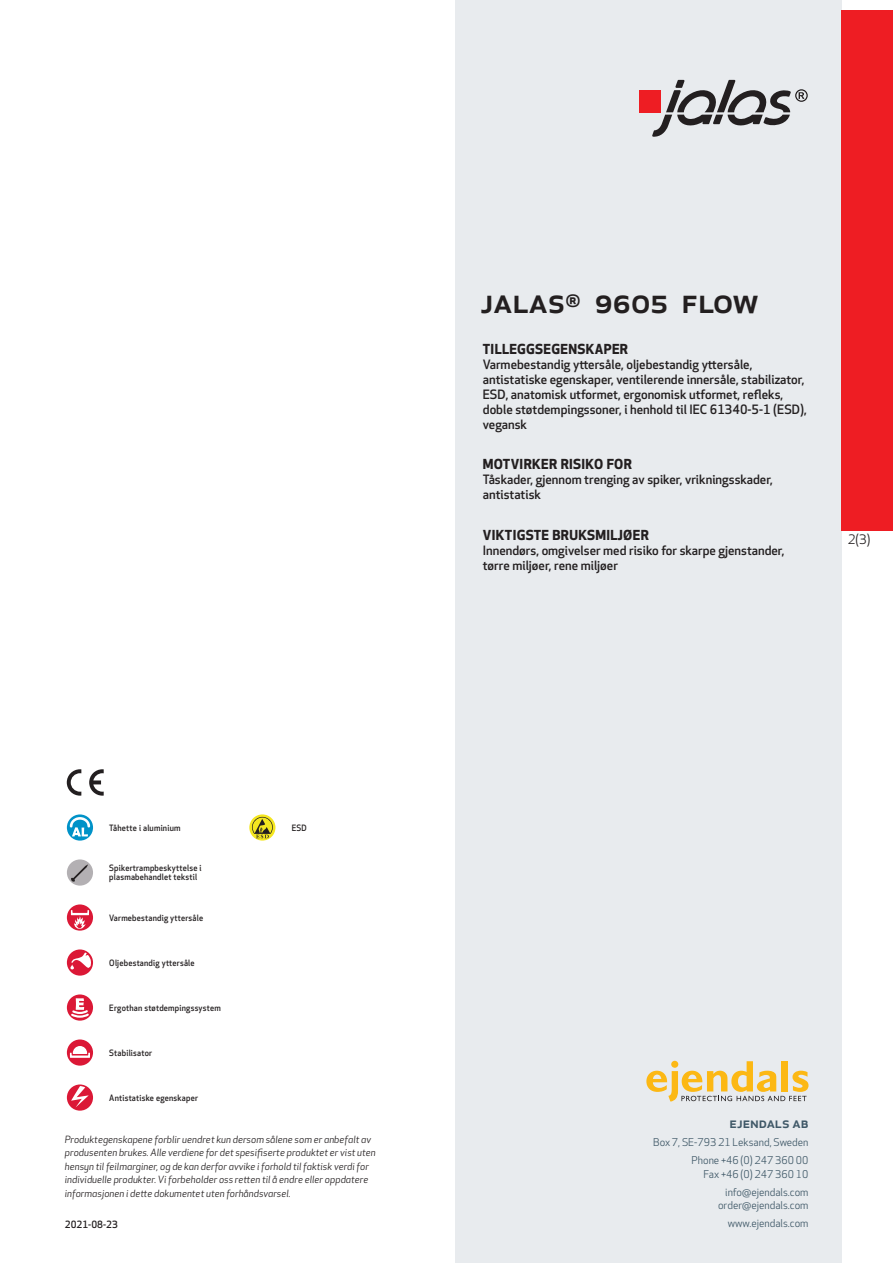
<style>
.page{position:relative;width:893px;height:1263px;background:#fff}
.page>*{position:absolute;margin:0;border:0;box-sizing:border-box;transform-origin:0 0}
.prodname{font:500 34.5px "Apex New";color:#231f20}
.t1{font:500 15px "Apex New";color:#405968}
.Funktion_body{font:700 13.5px "Apex New";letter-spacing:.025em;color:#231f20}
.t2{font:12.75px "Apex New";color:#231f20}
.Funktion_body-2{font:500 12.6px/15px "Apex New";color:#231f20}
.t3{font:10.5px/18px "Apex New";color:#405968;text-align:right}
.t4{font:italic 9.75px/13.5px "Apex New";letter-spacing:.005em;color:#231f20}
.t5{font:500 9.75px "Apex New";color:#231f20}
.Funktion_body-3{font:500 8.55px/9px "Apex New";letter-spacing:.025em;color:#231f20;scale:.95 1}
</style>
<div class="page">
<div style="left:455px;top:0;width:387px;height:1263px;background:#e8ebee"></div>
<svg style="left:646px;top:1061px;width:162px;height:40px"></svg>
<div style="left:842px;top:11px;width:51px;height:520px;background:#ee1d23"></div>
<div style="left:639px;top:90px;width:22px;height:22px;background:#ee1d23"></div>
<svg style="left:652px;top:80px;width:156px;height:57px"></svg>
<svg style="left:67px;top:814px;width:26px;height:27px"></svg>
<svg style="left:70px;top:817px;width:20px;height:19px"></svg>
<div style="left:67px;top:859px;width:26px;height:27px;background:#b3b0b3;border-radius:50%"></div>
<svg style="left:71px;top:864px;width:17px;height:18px"></svg>
<svg style="left:67px;top:904px;width:26px;height:27px"></svg>
<svg style="left:71px;top:910px;width:18px;height:19px"></svg>
<svg style="left:67px;top:949px;width:26px;height:27px"></svg>
<svg style="left:70px;top:952px;width:21px;height:17px"></svg>
<svg style="left:67px;top:994px;width:26px;height:27px"></svg>
<svg style="left:69px;top:998px;width:22px;height:21px"></svg>
<div style="left:67px;top:1039px;width:26px;height:27px;background:#db1836;border-radius:50%"></div>
<svg style="left:70px;top:1046px;width:20px;height:12px"></svg>
<svg style="left:67px;top:1084px;width:26px;height:27px"></svg>
<svg style="left:71px;top:1086px;width:18px;height:21px"></svg>
<svg style="left:249px;top:814px;width:26px;height:26px"></svg>
<svg style="left:252px;top:817px;width:21px;height:21px"></svg>
<svg style="left:89px;top:769px;width:15px;height:27px"></svg>
<svg style="left:67px;top:769px;width:14px;height:27px"></svg>
<p class="Funktion_body-3" style="left:109px;top:823px;width:77px">Tåhette i aluminium</p>
<p class="Funktion_body-3" style="left:109px;top:864px;width:99px">Spikertrampbeskyttelse i plasmabehandlet tekstil</p>
<p class="Funktion_body-3" style="left:109px;top:913px;width:100px">Varmebestandig yttersåle</p>
<p class="Funktion_body-3" style="left:109px;top:958px;width:91px">Oljebestandig yttersåle</p>
<p class="Funktion_body-3" style="left:109px;top:1003px;width:119px">Ergothan støtdempingssystem</p>
<p class="Funktion_body-3" style="left:109px;top:1048px;width:47px">Stabilisator</p>
<p class="Funktion_body-3" style="left:109px;top:1093px;width:95px">Antistatiske egenskaper</p>
<p class="Funktion_body-3" style="left:292px;top:823px;width:17px">ESD</p>
<p class="t4" style="left:65px;top:1132px;width:312px">Produktegenskapene forblir uendret kun dersom sålene som er anbefalt av produsenten brukes. Alle verdiene for det spesifiserte produktet er vist uten hensyn til feilmarginer, og de kan derfor avvike i forhold til faktisk verdi for individuelle produkter. Vi forbeholder oss retten til å endre eller oppdatere informasjonen i dette dokumentet uten forhåndsvarsel.</p>
<p class="t5" style="left:65px;top:1218px;width:54px">2021-08-23</p>
<p class="prodname" style="left:480px;top:277px;width:280px">JALAS<sup>®</sup> 9605 FLOW</p>
<p class="Funktion_body" style="left:483px;top:339px;width:147px">TILLEGGSEGENSKAPER</p>
<p class="Funktion_body-2" style="left:483px;top:356px;width:325px">Varmebestandig yttersåle, oljebestandig yttersåle, antistatiske egenskaper, ventilerende innersåle, stabilizator, ESD, anatomisk utformet, ergonomisk utformet, refleks, doble støtdempingssoner, i henhold til IEC 61340-5-1 (ESD), vegansk</p>
<p class="Funktion_body" style="left:483px;top:455px;width:151px">MOTVIRKER RISIKO FOR</p>
<p class="Funktion_body-2" style="left:483px;top:472px;width:292px">Tåskader, gjennom trenging av spiker, vrikningsskader, antistatisk</p>
<p class="Funktion_body" style="left:483px;top:525px;width:167px">VIKTIGSTE BRUKSMILJØER</p>
<p class="Funktion_body-2" style="left:483px;top:543px;width:303px">Innendørs, omgivelser med risiko for skarpe gjenstander, tørre miljøer, rene miljøer</p>
<p class="t2" style="left:848px;top:531px;width:24px">2(3)</p>
<p class="t1" style="left:729px;top:1113px;width:80px">ejendals ab</p>
<p class="t3" style="left:653px;top:1133px;width:157px">Box 7, SE-793 21 Leksand, Sweden<br>Phone +46 (0) 247 360 00</p>
<p class="t3" style="left:703px;top:1165px;width:107px">Fax +46 (0) 247 360 10 info@ejendals.com</p>
<p class="t3" style="left:718px;top:1196px;width:92px">order@ejendals.com</p>
<p class="t3" style="left:728px;top:1215px;width:82px">www.ejendals.com</p>
</div>
